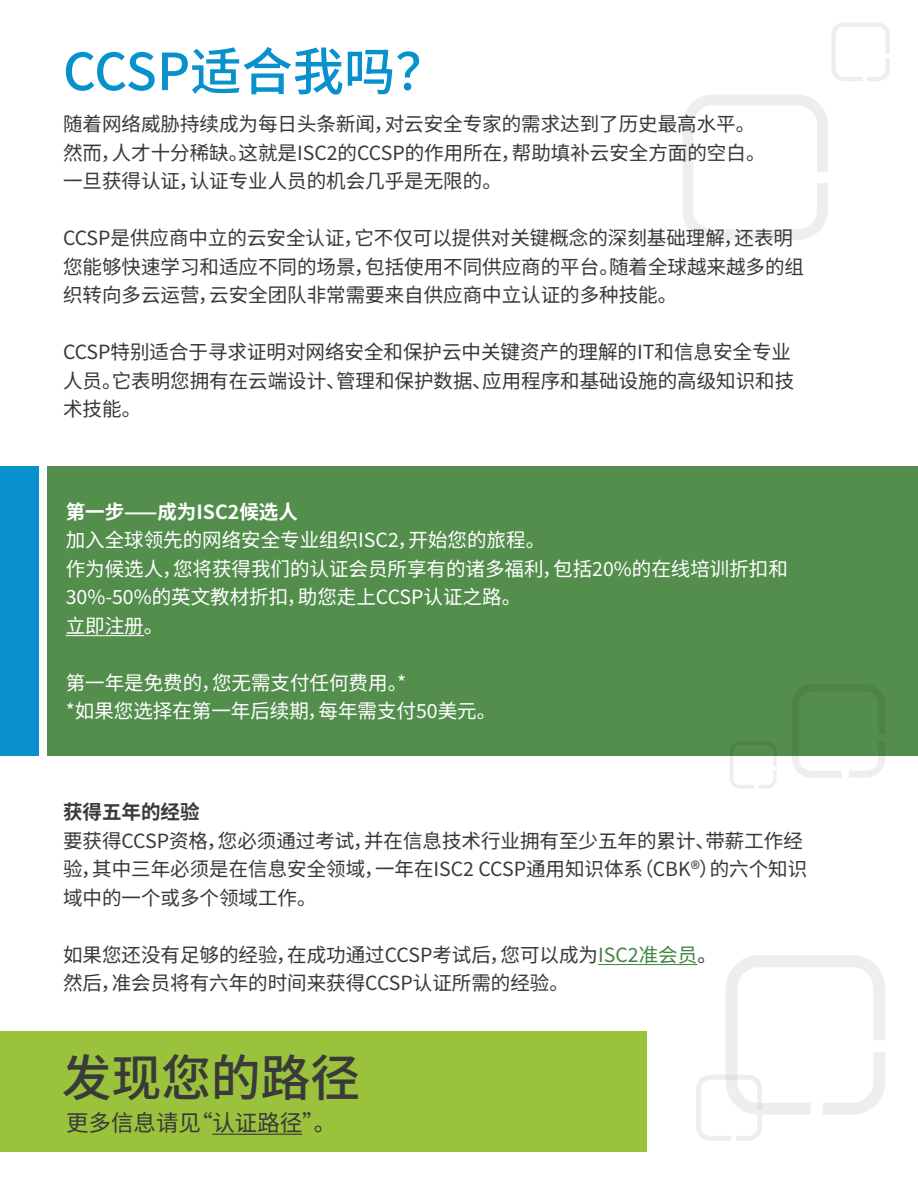
<style>
.page{position:relative;width:918px;height:1188px;background:#fff}
.page>*{position:absolute;margin:0;border:0;box-sizing:border-box;transform-origin:0 0}
.t1{font:100 51px "Noto Sans SC";letter-spacing:.005em;color:#0991cd}
.t2{font:100 49.5px "Noto Sans SC";letter-spacing:.005em;color:#3a3a3a}
.t3{font:100 22.5px "Noto Sans SC";color:#3a3a3a}
.t4{font:100 19.5px/28.5px "Noto Sans SC";color:#3a3a3a}
.t5{font:100 19.5px/28.5px "Noto Sans SC";color:#fff}
.s1{color:#44843e}
</style>
<div class="page">
<svg style="left:792px;top:756px;width:93px;height:22px"></svg>
<svg style="left:730px;top:756px;width:47px;height:32px"></svg>
<div style="left:0;top:467px;width:38px;height:289px;background:#0991cd"></div>
<svg style="left:831px;top:23px;width:59px;height:58px"></svg>
<svg style="left:683px;top:95px;width:145px;height:145px"></svg>
<div style="left:47px;top:467px;width:871px;height:289px;background:#538e4d"></div>
<hr style="left:66px;top:635px;width:78px;height:1px;background:#fff">
<hr style="left:598px;top:964px;width:99px;height:1px;background:#44843e">
<svg style="left:696px;top:955px;width:189px;height:186px"></svg>
<div style="left:0;top:1031px;width:647px;height:120px;background:#9ac23c"></div>
<hr style="left:212px;top:1134px;width:90px;height:1px;background:#3a3a3a">
<h1 class="t1" style="left:63px;top:43px;width:385px">CCSP适合我吗？</h1>
<p class="t4" style="left:63px;top:110px;width:704px">随着网络威胁持续成为每日头条新闻，对云安全专家的需求达到了历史最高水平。然而，人才十分稀缺。这就是ISC2的CCSP的作用所在，帮助填补云安全方面的空白。一旦获得认证，认证专业人员的机会几乎是无限的。</p>
<p class="t4" style="left:63px;top:224px;width:742px">CCSP是供应商中立的云安全认证，它不仅可以提供对关键概念的深刻基础理解，还表明您能够快速学习和适应不同的场景，包括使用不同供应商的平台。随着全球越来越多的组织转向多云运营，云安全团队非常需要来自供应商中立认证的多种技能。</p>
<p class="t4" style="left:63px;top:338px;width:733px">CCSP特别适合于寻求证明对网络安全和保护云中关键资产的理解的IT和信息安全专业人员。它表明您拥有在云端设计、管理和保护数据、应用程序和基础设施的高级知识和技术技能。</p>
<p class="t5" style="left:66px;top:498px;width:724px">第一步——成为ISC2候选人<br>加入全球领先的网络安全专业组织ISC2，开始您的旅程。<br>作为候选人，您将获得我们的认证会员所享有的诸多福利，包括20%的在线培训折扣和<br>30%-50%的英文教材折扣，助您走上CCSP认证之路。<br>立即注册。</p>
<p class="t5" style="left:66px;top:669px;width:432px">第一年是免费的，您无需支付任何费用。*<br>*如果您选择在第一年后续期，每年需支付50美元。</p>
<p class="t4" style="left:63px;top:798px;width:746px">获得五年的经验<br>要获得CCSP资格，您必须通过考试，并在信息技术行业拥有至少五年的累计、带薪工作经验，其中三年必须是在信息安全领域，一年在ISC2 CCSP通用知识体系（CBK®）的六个知识域中的一个或多个领域工作。</p>
<p class="t4" style="left:63px;top:941px;width:655px">如果您还没有足够的经验，在成功通过CCSP考试后，您可以成为<span class="s1">ISC2准会员</span>。然后，准会员将有六年的时间来获得CCSP认证所需的经验。</p>
<h2 class="t2" style="left:62px;top:1050px;width:300px">发现您的路径</h2>
<p class="t3" style="left:66px;top:1110px;width:272px">更多信息请见“认证路径”。</p>
</div>
